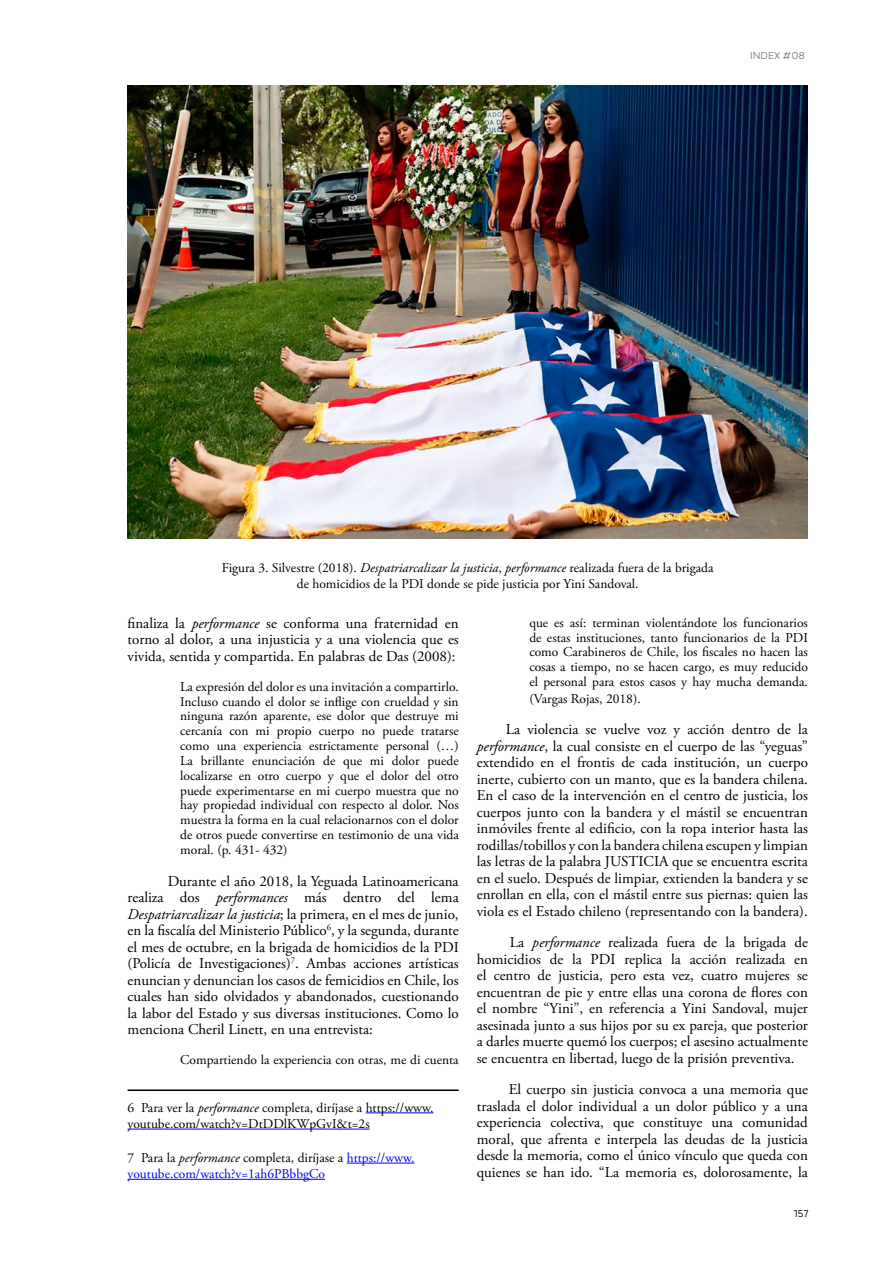
<style>
.page{position:relative;width:893px;height:1263px;background:#fff}
.page>*{position:absolute;margin:0;border:0;box-sizing:border-box;transform-origin:0 0}
.t1{font:15px/16.5px "Adobe Garamond Pro";color:#000;text-align:justify}
.t2{font:13.5px/14.9px "Adobe Garamond Pro";color:#000;text-align:justify}
.t3{font:13.5px/16.2px "Adobe Garamond Pro";color:#00f}
.t4{font:300 12px "Grold";color:#77787b}
.t5{font:300 12px "Grold";color:#000}
.s1{font-style:italic}
.s2{color:#000}
.s3{font-style:italic;color:#000}
</style>
<div class="page">
<hr style="left:128px;top:1089px;width:331px;height:2px;background:#000">
<hr style="left:366px;top:1112px;width:67px;height:1px;background:#00f">
<hr style="left:128px;top:1129px;width:242px;height:1px;background:#00f">
<hr style="left:347px;top:1163px;width:67px;height:1px;background:#00f">
<hr style="left:128px;top:1179px;width:197px;height:1px;background:#00f">
<img style="left:128px;top:85px;width:680px;height:454px">
<p class="t4" style="left:750px;top:48px;width:57px">INDEX #08</p>
<p class="t2" style="left:222px;top:560px;width:493px;line-height:16.2px;text-align:center">Figura 3. Silvestre (2018). <span class="s1">Despatriarcalizar la justicia</span>, <span class="s1">performance</span> realizada fuera de la brigada de homicidios de la PDI donde se pide justicia por Yini Sandoval.</p>
<p class="t1" style="left:128px;top:615px;width:333px">finaliza la <span class="s1">performance</span> se conforma una fraternidad en torno al dolor, a una injusticia y a una violencia que es vivida, sentida y compartida. En palabras de Das (2008):</p>
<p class="t2" style="left:180px;top:679px;width:280px">La expresión del dolor es una invitación a compartirlo.<br>Incluso cuando el dolor se inflige con crueldad y sin ninguna razón aparente, ese dolor que destruye mi cercanía con mi propio cuerpo no puede tratarse como una experiencia estrictamente personal (…)<br>La brillante enunciación de que mi dolor puede localizarse en otro cuerpo y que el dolor del otro puede experimentarse en mi cuerpo muestra que no hay propiedad individual con respecto al dolor. Nos muestra la forma en la cual relacionarnos con el dolor de otros puede convertirse en testimonio de una vida moral. (p. 431- 432)</p>
<p class="t1" style="left:128px;top:873px;width:333px;text-indent:40px">Durante el año 2018, la Yeguada Latinoamericana realiza dos <span class="s1">performances</span> más dentro del lema <span class="s1">Despatriarcalizar la justicia</span>; la primera, en el mes de junio, en la fiscalía del Ministerio Público<sup>6</sup>, y la segunda, durante el mes de octubre, en la brigada de homicidios de la PDI (Policía de Investigaciones)<sup>7</sup>. Ambas acciones artísticas enuncian y denuncian los casos de femicidios en Chile, los cuales han sido olvidados y abandonados, cuestionando la labor del Estado y sus diversas instituciones. Como lo menciona Cheril Linett, en una entrevista:</p>
<p class="t2" style="left:180px;top:1053px;width:280px">Compartiendo la experiencia con otras, me di cuenta</p>
<p class="t2" style="left:128px;top:1099px;width:307px;line-height:16.2px">6 Para ver la <span class="s1">performance</span> completa, diríjase a https://www. youtube.com/watch?v=DtDDlKWpGvI&amp;t=2s</p>
<p class="t3" style="left:128px;top:1150px;width:288px"><span class="s2">7 Para la</span> <span class="s3">performance</span> <span class="s2">completa, diríjase a</span> https://www. youtube.com/watch?v=1ah6PBbbgCo</p>
<p class="t2" style="left:529px;top:615px;width:280px">que es así: terminan violentándote los funcionarios de estas instituciones, tanto funcionarios de la PDI como Carabineros de Chile, los fiscales no hacen las cosas a tiempo, no se hacen cargo, es muy reducido el personal para estos casos y hay mucha demanda.</p>
<p class="t2" style="left:529px;top:691px;width:113px">(Vargas Rojas, 2018).</p>
<p class="t1" style="left:477px;top:722px;width:333px;text-indent:29px">La violencia se vuelve voz y acción dentro de la <span class="s1">performance</span>, la cual consiste en el cuerpo de las “yeguas” extendido en el frontis de cada institución, un cuerpo inerte, cubierto con un manto, que es la bandera chilena.<br>En el caso de la intervención en el centro de justicia, los cuerpos junto con la bandera y el mástil se encuentran inmóviles frente al edificio, con la ropa interior hasta las rodillas/tobillos y con la bandera chilena escupen y limpian las letras de la palabra JUSTICIA que se encuentra escrita en el suelo. Después de limpiar, extienden la bandera y se enrollan en ella, con el mástil entre sus piernas: quien las viola es el Estado chileno (representando con la bandera).</p>
<p class="t1" style="left:477px;top:935px;width:333px;text-indent:33px">La <span class="s1">performance</span> realizada fuera de la brigada de homicidios de la PDI replica la acción realizada en el centro de justicia, pero esta vez, cuatro mujeres se encuentran de pie y entre ellas una corona de flores con el nombre “Yini”, en referencia a Yini Sandoval, mujer asesinada junto a sus hijos por su ex pareja, que posterior a darles muerte quemó los cuerpos; el asesino actualmente se encuentra en libertad, luego de la prisión preventiva.</p>
<p class="t1" style="left:477px;top:1082px;width:333px;text-indent:32px">El cuerpo sin justicia convoca a una memoria que traslada el dolor individual a un dolor público y a una experiencia colectiva, que constituye una comunidad moral, que afrenta e interpela las deudas de la justicia desde la memoria, como el único vínculo que queda con quienes se han ido. “La memoria es, dolorosamente, la</p>
<p class="t5" style="left:794px;top:1206px;width:16px">157</p>
</div>
